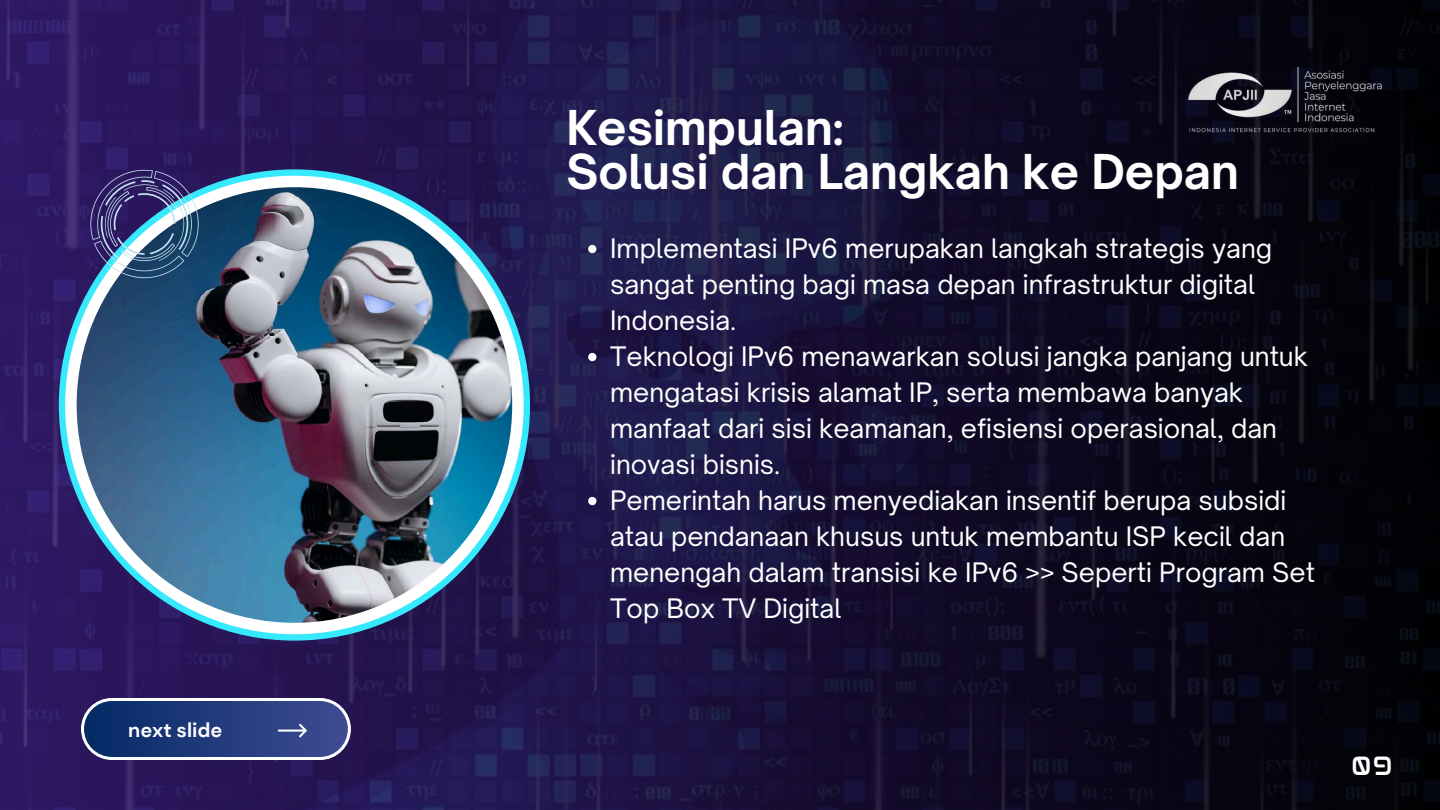
<style>
.page{position:relative;width:1440px;height:810px;background:#fff}
.page>*{position:absolute;margin:0;border:0;box-sizing:border-box;transform-origin:0 0}
.t1{font:700 46px/43.5px "Open Sauce One";color:#fff}
.t2{font:25.7px/36px "Open Sauce One";color:#fff}
.t3{font:22px "mokotoglitch";color:#fff}
.t4{font:700 20px "DM Sans";color:#fff}
</style>
<div class="page">
<img style="left:0;top:0;width:1440px;height:810px">
<svg style="left:588px;top:245px;width:8px;height:8px"></svg>
<svg style="left:588px;top:353px;width:8px;height:8px"></svg>
<svg style="left:588px;top:497px;width:8px;height:8px"></svg>
<svg style="left:81px;top:698px;width:270px;height:62px;background:#3a4f88"></svg>
<div style="left:59px;top:169px;width:471px;height:472px;background:#36e9fd;border-radius:50%"></div>
<div style="left:65px;top:176px;width:459px;height:458px;background:#fff;border-radius:50%"></div>
<img style="left:77px;top:187px;width:435px;height:436px;border-radius:50%">
<svg style="left:90px;top:169px;width:109px;height:109px;background:#4f5e8c"></svg>
<img style="left:1178px;top:46px;width:208px;height:109px">
<p class="t4" style="left:128px;top:717px;width:96px">next slide</p>
<h1 class="t1" style="left:566px;top:106px;width:674px">Kesimpulan:<br>Solusi dan Langkah ke Depan</h1>
<p class="t2" style="left:610px;top:230px;width:706px">Implementasi IPv6 merupakan langkah strategis yang sangat penting bagi masa depan infrastruktur digital Indonesia.<br>Teknologi IPv6 menawarkan solusi jangka panjang untuk mengatasi krisis alamat IP, serta membawa banyak manfaat dari sisi keamanan, efisiensi operasional, dan inovasi bisnis.<br>Pemerintah harus menyediakan insentif berupa subsidi atau pendanaan khusus untuk membantu ISP kecil dan menengah dalam transisi ke IPv6 &gt;&gt; Seperti Program Set Top Box TV Digital</p>
<p class="t3" style="left:1351px;top:759px;width:44px">09</p>
</div>
